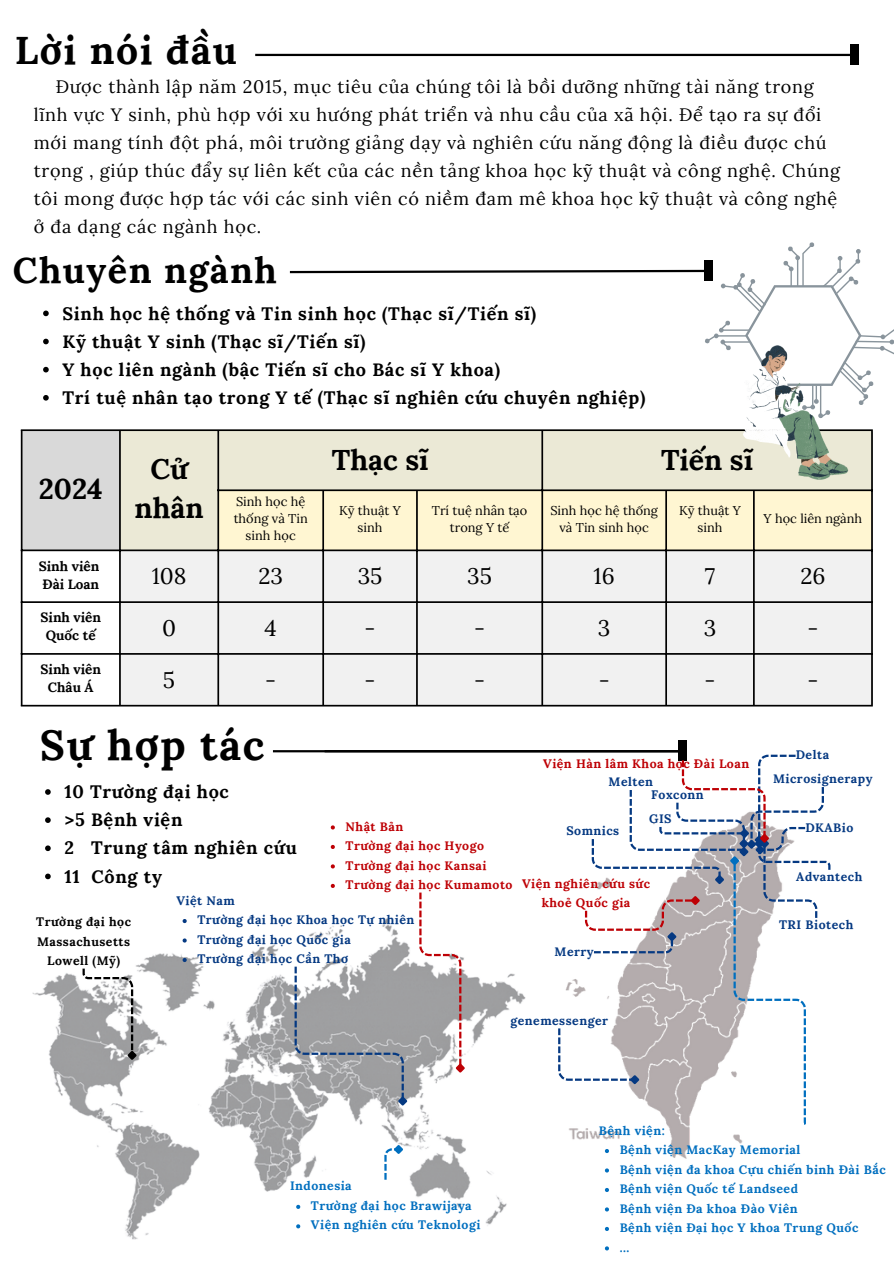
<style>
.page{position:relative;width:894px;height:1264px;background:#fff}
.page>*{position:absolute;margin:0;border:0;box-sizing:border-box;transform-origin:0 0}
.t1{font:700 42px "Lora";letter-spacing:.04em;color:#000}
.t2{font:700 39px "Lora";letter-spacing:.04em;color:#000}
.t3{font:700 36px "Lora";letter-spacing:.04em;color:#000}
.t4{font:700 28.5px/39.3px "Lora";color:#000;text-align:center}
.t5{font:22.5px "Lora";color:#000}
.t6{font:18px/28.2px "Lora";letter-spacing:.04em;color:#000}
.t7{font:700 18px "Lora";letter-spacing:.04em;color:#000}
.t8{font:700 13.5px/18px "Lora";color:#000;text-align:center}
.t9{font:12.75px/17px "Lora";color:#000;text-align:center}
.t10{font:700 12.3px "Lora";letter-spacing:.04em;color:#006fbf}
.t11{font:700 12.3px "Lora";letter-spacing:.04em;color:#053982}
.t12{font:700 12.3px/19.5px "Lora";letter-spacing:.04em;color:#be0005;text-align:center}
.t13{font:700 12.3px/19.5px "Lora";letter-spacing:.04em;color:#000;text-align:center}
</style>
<div class="page">
<div style="left:21px;top:430px;width:99px;height:120px;background:#d9d9d9"></div>
<div style="left:121px;top:431px;width:590px;height:118px;background:#ebe9d6"></div>
<div style="left:219px;top:491px;width:651px;height:58px;background:#fff6d2"></div>
<svg style="left:22px;top:551px;width:97px;height:153px"></svg>
<div style="left:121px;top:551px;width:749px;height:153px;background:#f1f1f1"></div>
<hr style="left:21px;top:431px;width:1px;height:273px;background:#000">
<hr style="left:119px;top:431px;width:2px;height:273px;background:#000">
<hr style="left:217px;top:431px;width:2px;height:273px;background:#000">
<hr style="left:322px;top:491px;width:2px;height:213px;background:#000">
<hr style="left:416px;top:491px;width:1px;height:213px;background:#000">
<hr style="left:541px;top:431px;width:2px;height:273px;background:#000">
<hr style="left:665px;top:491px;width:1px;height:213px;background:#000">
<hr style="left:752px;top:491px;width:2px;height:213px;background:#000">
<hr style="left:870px;top:431px;width:2px;height:273px;background:#000">
<hr style="left:21px;top:429px;width:851px;height:2px;background:#000">
<hr style="left:217px;top:489px;width:655px;height:2px;background:#000">
<hr style="left:21px;top:549px;width:851px;height:2px;background:#000">
<hr style="left:21px;top:601px;width:851px;height:2px;background:#000">
<hr style="left:21px;top:653px;width:851px;height:1px;background:#000">
<hr style="left:21px;top:704px;width:851px;height:2px;background:#000">
<svg style="left:711px;top:419px;width:162px;height:81px;fill:#ebe9d6"></svg>
<hr style="left:255px;top:54px;width:594px;height:2px;background:#000">
<svg style="left:289px;top:242px;width:604px;height:177px"></svg>
<hr style="left:273px;top:750px;width:405px;height:2px;background:#000">
<div style="left:849px;top:45px;width:9px;height:20px;background:#000"></div>
<svg style="left:45px;top:789px;width:6px;height:5px"></svg>
<svg style="left:45px;top:817px;width:6px;height:6px"></svg>
<svg style="left:45px;top:845px;width:6px;height:6px"></svg>
<svg style="left:45px;top:873px;width:6px;height:6px"></svg>
<svg style="left:43px;top:310px;width:6px;height:6px"></svg>
<svg style="left:43px;top:339px;width:6px;height:5px"></svg>
<svg style="left:43px;top:367px;width:6px;height:5px"></svg>
<svg style="left:43px;top:395px;width:6px;height:5px"></svg>
<div style="left:704px;top:261px;width:8px;height:20px;background:#000"></div>
<div style="left:678px;top:740px;width:9px;height:20px;background:#000"></div>
<img style="left:525px;top:864px;width:306px;height:295px">
<svg style="left:604px;top:1148px;width:5px;height:4px"></svg>
<svg style="left:604px;top:1168px;width:5px;height:4px"></svg>
<svg style="left:604px;top:1188px;width:5px;height:3px"></svg>
<svg style="left:604px;top:1207px;width:5px;height:4px"></svg>
<svg style="left:604px;top:1226px;width:5px;height:4px"></svg>
<svg style="left:604px;top:1246px;width:5px;height:4px"></svg>
<svg style="left:558px;top:754px;width:272px;height:370px"></svg>
<img style="left:32px;top:918px;width:493px;height:321px">
<svg style="left:182px;top:919px;width:5px;height:4px"></svg>
<svg style="left:182px;top:938px;width:5px;height:4px"></svg>
<svg style="left:182px;top:957px;width:5px;height:5px"></svg>
<svg style="left:330px;top:825px;width:5px;height:4px"></svg>
<svg style="left:330px;top:844px;width:5px;height:5px"></svg>
<svg style="left:330px;top:864px;width:5px;height:4px"></svg>
<svg style="left:330px;top:883px;width:5px;height:5px"></svg>
<svg style="left:296px;top:1204px;width:4px;height:4px"></svg>
<svg style="left:296px;top:1224px;width:4px;height:4px"></svg>
<svg style="left:82px;top:968px;width:57px;height:93px"></svg>
<svg style="left:294px;top:966px;width:115px;height:141px;background:#a7a9ad"></svg>
<svg style="left:384px;top:1142px;width:21px;height:37px"></svg>
<svg style="left:419px;top:892px;width:47px;height:182px"></svg>
<p class="t2" style="left:15px;top:25px;width:223px">Lời nói đầu</p>
<p class="t6" style="left:34px;top:72px;width:807px;text-indent:22px">Được thành lập năm 2015, mục tiêu của chúng tôi là bồi dưỡng những tài năng trong lĩnh vực Y sinh, phù hợp với xu hướng phát triển và nhu cầu của xã hội. Để tạo ra sự đổi mới mang tính đột phá, môi trường giảng dạy và nghiên cứu năng động là điều được chú trọng , giúp thúc đẩy sự liên kết của các nền tảng khoa học kỹ thuật và công nghệ. Chúng tôi mong được hợp tác với các sinh viên có niềm đam mê khoa học kỹ thuật và công nghệ ở đa dạng các ngành học.</p>
<h5 class="t3" style="left:13px;top:246px;width:265px">Chuyên ngành</h5>
<p class="t7" style="left:62px;top:301px;width:475px">Sinh học hệ thống và Tin sinh học (Thạc sĩ/Tiến sĩ)</p>
<p class="t7" style="left:62px;top:329px;width:304px">Kỹ thuật Y sinh (Thạc sĩ/Tiến sĩ)</p>
<p class="t7" style="left:62px;top:358px;width:439px">Y học liên ngành (bậc Tiến sĩ cho Bác sĩ Y khoa)</p>
<h1 class="t7" style="left:62px;top:386px;width:584px">Trí tuệ nhân tạo trong Y tế (Thạc sĩ nghiên cứu chuyên nghiệp)</h1>
<h1 class="t4" style="left:39px;top:469px;width:66px">2024</h1>
<h3 class="t4" style="left:135px;top:449px;width:70px">Cử nhân</h3>
<p class="t4" style="left:332px;top:439px;width:98px">Thạc sĩ</p>
<h2 class="t4" style="left:661px;top:439px;width:93px">Tiến sĩ</h2>
<p class="t9" style="left:233px;top:493px;width:76px">Sinh học hệ thống và Tin sinh học</p>
<p class="t9" style="left:339px;top:501px;width:63px">Kỹ thuật Y sinh</p>
<p class="t9" style="left:431px;top:501px;width:97px">Trí tuệ nhân tạo trong Y tế</p>
<p class="t9" style="left:550px;top:501px;width:109px">Sinh học hệ thống và Tin sinh học</p>
<p class="t9" style="left:678px;top:501px;width:63px">Kỹ thuật Y sinh</p>
<p class="t9" style="left:763px;top:510px;width:100px">Y học liên ngành</p>
<p class="t8" style="left:39px;top:556px;width:62px">Sinh viên</p>
<p class="t8" style="left:42px;top:574px;width:58px">Đài Loan</p>
<p class="t5" style="left:152px;top:561px;width:36px">108</p>
<p class="t5" style="left:258px;top:561px;width:26px">23</p>
<p class="t5" style="left:357px;top:561px;width:26px">35</p>
<p class="t5" style="left:467px;top:561px;width:26px">35</p>
<p class="t5" style="left:593px;top:561px;width:23px">16</p>
<p class="t5" style="left:704px;top:561px;width:12px">7</p>
<p class="t5" style="left:800px;top:561px;width:27px">26</p>
<p class="t8" style="left:41px;top:608px;width:62px">Sinh viên<br>Quốc tế</p>
<p class="t5" style="left:162px;top:613px;width:15px">0</p>
<p class="t5" style="left:264px;top:613px;width:14px">4</p>
<p class="t5" style="left:364px;top:613px;width:12px">-</p>
<p class="t5" style="left:474px;top:613px;width:12px">-</p>
<p class="t5" style="left:597px;top:613px;width:14px">3</p>
<p class="t5" style="left:703px;top:613px;width:14px">3</p>
<p class="t5" style="left:807px;top:613px;width:12px">-</p>
<p class="t8" style="left:41px;top:660px;width:62px">Sinh viên<br>Châu Á</p>
<p class="t5" style="left:163px;top:665px;width:14px">5</p>
<p class="t5" style="left:265px;top:665px;width:12px">-</p>
<p class="t5" style="left:364px;top:665px;width:12px">-</p>
<p class="t5" style="left:474px;top:665px;width:12px">-</p>
<p class="t5" style="left:598px;top:665px;width:12px">-</p>
<p class="t5" style="left:704px;top:665px;width:12px">-</p>
<p class="t5" style="left:807px;top:665px;width:12px">-</p>
<h5 class="t1" style="left:40px;top:717px;width:226px">Sự hợp tác</h5>
<p class="t7" style="left:64px;top:780px;width:166px">10 Trường đại học</p>
<p class="t7" style="left:64px;top:808px;width:119px">&gt;5 Bệnh viện</p>
<p class="t7" style="left:64px;top:836px;width:234px">2 Trung tâm nghiên cứu</p>
<p class="t7" style="left:64px;top:864px;width:99px">11 Công ty</p>
<p class="t12" style="left:345px;top:816px;width:59px">Nhật Bản</p>
<p class="t12" style="left:345px;top:835px;width:140px">Trường đại học Hyogo</p>
<h5 class="t12" style="left:345px;top:855px;width:142px">Trường đại học Kansai</h5>
<p class="t12" style="left:345px;top:874px;width:168px">Trường đại học Kumamoto</p>
<p class="t13" style="left:36px;top:911px;width:96px">Trường đại học<br>Massachusetts<br>Lowell (Mỹ)</p>
<p class="t11" style="left:176px;top:892px;width:60px">Việt Nam</p>
<h5 class="t11" style="left:197px;top:911px;width:218px">Trường đại học Khoa học Tự nhiên</h5>
<p class="t11" style="left:197px;top:931px;width:155px">Trường đại học Quốc gia</p>
<h5 class="t11" style="left:197px;top:950px;width:152px">Trường đại học Cần Thơ</h5>
<p class="t12" style="left:543px;top:753px;width:207px">Viện Hàn lâm Khoa học Đài Loan</p>
<h5 class="t11" style="left:608px;top:774px;width:46px">Melten</h5>
<h5 class="t11" style="left:566px;top:823px;width:54px">Somnics</h5>
<p class="t11" style="left:651px;top:786px;width:54px">Foxconn</p>
<h4 class="t11" style="left:649px;top:811px;width:24px">GIS</h4>
<h5 class="t12" style="left:522px;top:873px;width:130px">Viện nghiên cứu sức khoẻ Quốc gia</h5>
<h5 class="t11" style="left:554px;top:943px;width:41px">Merry</h5>
<h5 class="t11" style="left:510px;top:1012px;width:99px">genemessenger</h5>
<h5 class="t11" style="left:795px;top:747px;width:35px">Delta</h5>
<h5 class="t11" style="left:772px;top:771px;width:101px">Microsignerapy</h5>
<p class="t11" style="left:805px;top:819px;width:49px">DKABio</p>
<p class="t11" style="left:796px;top:868px;width:68px">Advantech</p>
<p class="t11" style="left:778px;top:916px;width:76px">TRI Biotech</p>
<p class="t10" style="left:290px;top:1178px;width:63px">Indonesia</p>
<p class="t10" style="left:311px;top:1197px;width:162px">Trường đại học Brawijaya</p>
<p class="t10" style="left:311px;top:1216px;width:171px">Viện nghiên cứu Teknologi</p>
<h5 class="t10" style="left:598px;top:1122px;width:68px">Bệnh viện:</h5>
<p class="t10" style="left:619px;top:1141px;width:182px">Bệnh viện MacKay Memorial</p>
<p class="t10" style="left:619px;top:1161px;width:267px">Bệnh viện đa khoa Cựu chiến binh Đài Bắc</p>
<p class="t10" style="left:619px;top:1180px;width:180px">Bệnh viện Quốc tế Landseed</p>
<p class="t10" style="left:619px;top:1200px;width:179px">Bệnh viện Đa khoa Đào Viên</p>
<h5 class="t10" style="left:619px;top:1219px;width:240px">Bệnh viện Đại học Y khoa Trung Quốc</h5>
<h5 class="t10" style="left:619px;top:1239px;width:11px">...</h5>
</div>
